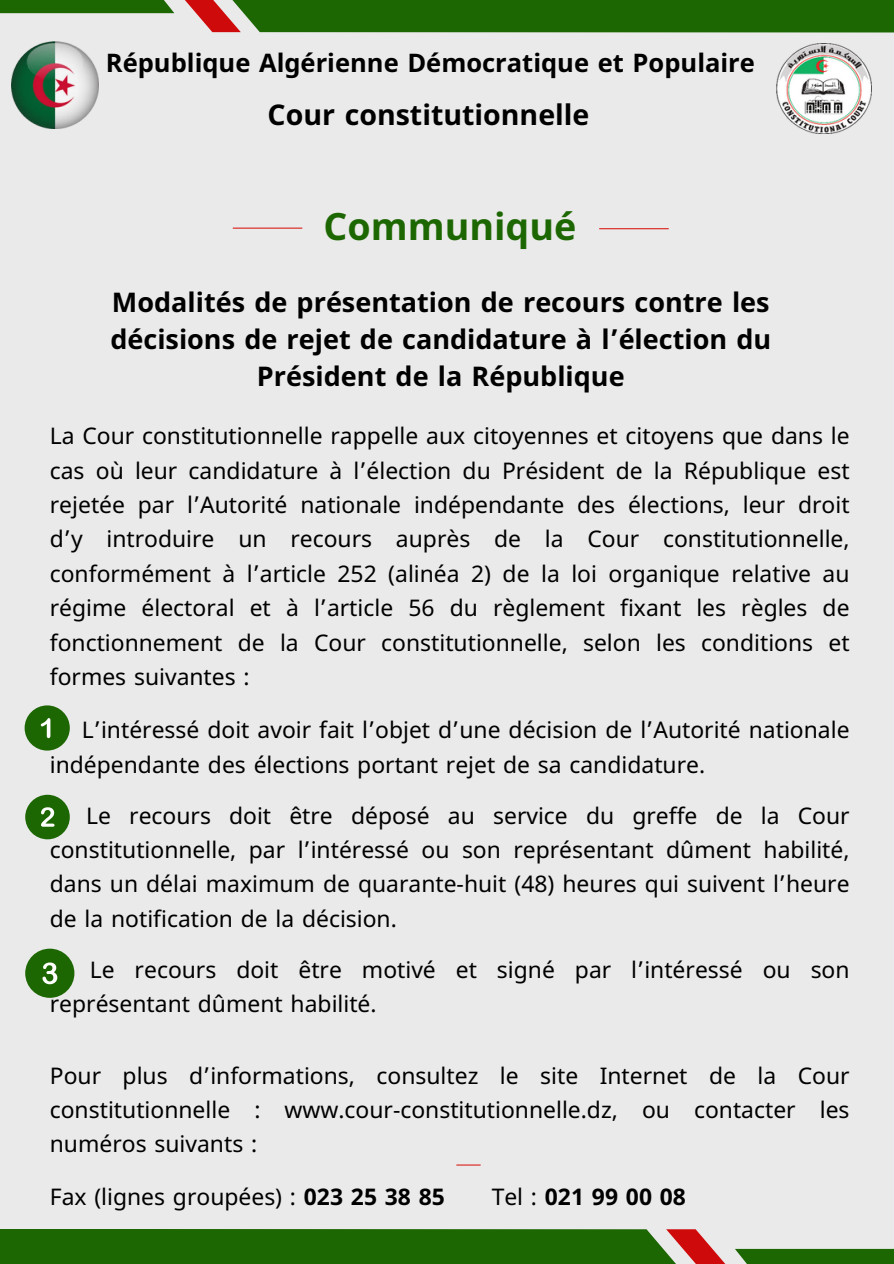
<style>
.page{position:relative;width:894px;height:1264px;background:#fff}
.page>*{position:absolute;margin:0;border:0;box-sizing:border-box;transform-origin:0 0}
.t1{font:700 37.65px "Noto Sans";color:#1d6702}
.t2{font:700 28.5px "Noto Sans";color:#000}
.t3{font:700 27px/37.2px "Noto Sans";color:#000;text-align:center}
.t4{font:700 25.5px "Noto Sans";color:#000}
.t5{font:22.8px/34.3px "Noto Sans";color:#000;text-align:justify}
.t6{font:700 22.8px "Noto Sans";color:#000}
.s1{font-family:"Noto Sans Gurmukhi"}
.s2{font-weight:700}
.s3{font-weight:400}
</style>
<div class="page">
<div style="left:0;top:0;width:893px;height:1263px;background:#eaeaea"></div>
<img style="left:11px;top:42px;width:87px;height:87px">
<img style="left:776px;top:43px;width:95px;height:90px">
<svg style="left:0;top:0;width:893px;height:32px"></svg>
<svg style="left:0;top:1229px;width:893px;height:34px;background:#437827"></svg>
<hr style="left:599px;top:228px;width:69px;height:1px;background:#d9211b">
<hr style="left:233px;top:227px;width:69px;height:2px;background:#d9211b">
<svg style="left:456px;top:1164px;width:24px;height:1px"></svg>
<div style="left:25px;top:705px;width:45px;height:45px;background:#1d6702;border-radius:50%"></div>
<svg style="left:41px;top:718px;width:9px;height:20px"></svg>
<div style="left:25px;top:794px;width:45px;height:45px;background:#1d6702;border-radius:50%"></div>
<svg style="left:41px;top:807px;width:13px;height:19px"></svg>
<div style="left:25px;top:948px;width:49px;height:49px;background:#1d6702;border-radius:50%"></div>
<svg style="left:42px;top:962px;width:15px;height:22px"></svg>
<p class="t4" style="left:106px;top:45px;width:650px">République Algérienne Démocratique et Populaire</p>
<p class="t2" style="left:267px;top:94px;width:323px">Cour constitutionnelle</p>
<p class="t1" style="left:323px;top:200px;width:254px">Communiqué</p>
<h2 class="t3" style="left:110px;top:283px;width:662px">Modalités de présentation de recours contre les décisions de rejet de candidature à l<span class="s1">’</span>élection du<br>Président de la République</h2>
<h3 class="t5" style="left:50px;top:418px;width:801px">La Cour constitutionnelle rappelle aux citoyennes et citoyens que dans le cas où leur candidature à l<span class="s1">’</span>élection du Président de la République est rejetée par l<span class="s1">’</span>Autorité nationale indépendante des élections, leur droit d<span class="s1">’</span>y introduire un recours auprès de la Cour constitutionnelle, conformément à l<span class="s1">’</span>article 252 (alinéa 2) de la loi organique relative au régime électoral et à l<span class="s1">’</span>article 56 du règlement fixant les règles de fonctionnement de la Cour constitutionnelle, selon les conditions et formes suivantes :</h3>
<h2 class="t5" style="left:50px;top:712px;width:801px;text-indent:32px">L<span class="s1">’</span>intéressé doit avoir fait l<span class="s1">’</span>objet d<span class="s1">’</span>une décision de l<span class="s1">’</span>Autorité nationale indépendante des élections portant rejet de sa candidature.</h2>
<h2 class="t5" style="left:50px;top:797px;width:801px;text-indent:36px">Le recours doit être déposé au service du greffe de la Cour constitutionnelle, par l<span class="s1">’</span>intéressé ou son représentant dûment habilité, dans un délai maximum de quarante-huit (48) heures qui suivent l<span class="s1">’</span>heure de la notification de la décision.</h2>
<h2 class="t5" style="left:50px;top:951px;width:801px;text-indent:40px">Le recours doit être motivé et signé par l<span class="s1">’</span>intéressé ou son représentant dûment habilité.</h2>
<h2 class="t5" style="left:50px;top:1057px;width:306px">Pour plus d<span class="s1">’</span>informations,</h2>
<p class="t5" style="left:50px;top:1057px;width:801px;text-indent:326px">consultez le site Internet de la Cour constitutionnelle : www.cour-constitutionnelle.dz, ou contacter les numéros suivants :</p>
<p class="t5" style="left:50px;top:1179px;width:396px">Fax (lignes groupées) : <span class="s2">023 25 38 85</span></p>
<h1 class="t6" style="left:491px;top:1180px;width:196px"><span class="s3">Tel :</span> 021 99 00 08</h1>
</div>
